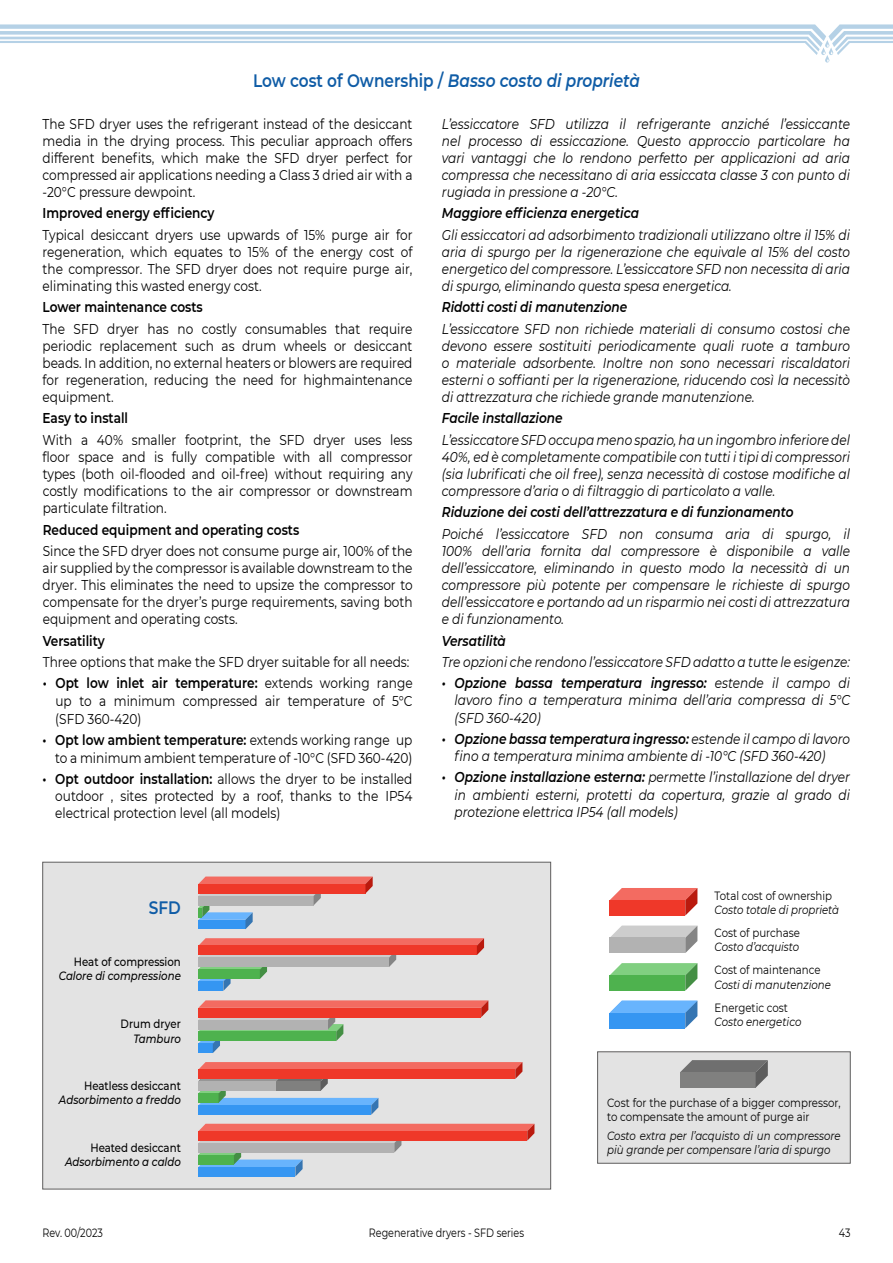
<style>
.page{position:relative;width:893px;height:1263px;background:#fff}
.page>*{position:absolute;margin:0;border:0;box-sizing:border-box;transform-origin:0 0}
.t1{font:italic 600 18px "Montserrat";color:#0f5ca6;scale:.85 1}
.t2{font:600 18px "Montserrat";color:#0f5ca6;scale:.85 1}
.t3{font:italic 14.25px/17.1px "Montserrat";color:#000;text-align:justify;scale:.85 1}
.t4{font:14.25px/17.1px "Montserrat";color:#000;text-align:justify;scale:.85 1}
.t5{font:italic 600 14.25px "Montserrat";color:#000;scale:.85 1}
.t6{font:600 14.25px "Montserrat";color:#000;scale:.85 1}
.t7{font:italic 12px/14.4px "Montserrat";color:#000;scale:.85 1}
.t8{font:12px/14.4px "Montserrat";color:#000;scale:.85 1}
.t9{font:italic 500 12px "Montserrat";color:#000;scale:.85 1}
.t10{font:500 12px "Montserrat";color:#000;scale:.85 1}
.t11{font:12px "Montserrat";color:#000;scale:.8 1}
.s1{font-style:normal}
.s2{font-weight:600}
</style>
<div class="page">
<svg style="left:0;top:24px;width:893px;height:39px"></svg>
<div style="left:43px;top:862px;width:508px;height:327px;background:#e3e3e3;border:1px solid #5f5e5e"></div>
<svg style="left:198px;top:1124px;width:336px;height:52px"></svg>
<svg style="left:198px;top:1062px;width:324px;height:53px"></svg>
<svg style="left:198px;top:1000px;width:290px;height:53px"></svg>
<svg style="left:198px;top:938px;width:286px;height:53px"></svg>
<svg style="left:198px;top:876px;width:175px;height:53px"></svg>
<svg style="left:610px;top:888px;width:87px;height:28px"></svg>
<svg style="left:610px;top:925px;width:87px;height:28px"></svg>
<svg style="left:610px;top:963px;width:87px;height:28px"></svg>
<svg style="left:610px;top:1001px;width:87px;height:27px"></svg>
<div style="left:597px;top:1051px;width:253px;height:112px;background:#e3e3e3;border:1px solid #5f5e5e"></div>
<svg style="left:680px;top:1060px;width:88px;height:28px"></svg>
<p class="t1" style="left:253px;top:67px;width:457px"><span class="s1">Low cost of Ownership /</span> Basso costo di proprietà</p>
<p class="t4" style="left:43px;top:114px;width:437px">The SFD dryer uses the refrigerant instead of the desiccant media in the drying process. This peculiar approach offers different benefits, which make the SFD dryer perfect for compressed air applications needing a Class 3 dried air with a -20°C pressure dewpoint.</p>
<p class="t6" style="left:43px;top:203px;width:204px">Improved energy efficiency</p>
<p class="t4" style="left:43px;top:226px;width:437px">Typical desiccant dryers use upwards of 15% purge air for regeneration, which equates to 15% of the energy cost of the compressor. The SFD dryer does not require purge air, eliminating this wasted energy cost.</p>
<p class="t6" style="left:43px;top:297px;width:190px">Lower maintenance costs</p>
<p class="t4" style="left:43px;top:320px;width:437px">The SFD dryer has no costly consumables that require periodic replacement such as drum wheels or desiccant beads. In addition, no external heaters or blowers are required for regeneration, reducing the need for highmaintenance equipment.</p>
<p class="t6" style="left:43px;top:408px;width:102px">Easy to install</p>
<p class="t4" style="left:43px;top:431px;width:437px">With a 40% smaller footprint, the SFD dryer uses less floor space and is fully compatible with all compressor types (both oil-flooded and oil-free) without requiring any costly modifications to the air compressor or downstream particulate filtration.</p>
<p class="t6" style="left:43px;top:519px;width:303px">Reduced equipment and operating costs</p>
<p class="t4" style="left:43px;top:542px;width:437px">Since the SFD dryer does not consume purge air, 100% of the air supplied by the compressor is available downstream to the dryer. This eliminates the need to upsize the compressor to compensate for the dryer’s purge requirements, saving both equipment and operating costs.</p>
<p class="t6" style="left:43px;top:630px;width:74px">Versatility</p>
<p class="t4" style="left:43px;top:653px;width:433px">Three options that make the SFD dryer suitable for all needs:</p>
<p class="t4" style="left:55px;top:674px;width:422px;line-height:17.5px;text-indent:-13px"><span class="s2">• Opt low inlet air temperature:</span> extends working range up to a minimum compressed air temperature of 5°C (SFD 360-420)</p>
<p class="t4" style="left:43px;top:730px;width:437px;line-height:18px;text-align:right"><span class="s2">• Opt low ambient temperature:</span> extends working range up to a minimum ambient temperature of -10°C (SFD 360-420)</p>
<p class="t4" style="left:55px;top:770px;width:422px;text-indent:-13px"><span class="s2">• Opt outdoor installation:</span> allows the dryer to be installed outdoor , sites protected by a roof, thanks to the IP54 electrical protection level (all models)</p>
<p class="t3" style="left:442px;top:114px;width:482px">L’essiccatore SFD utilizza il refrigerante anziché l’essiccante nel processo di essiccazione. Questo approccio particolare ha vari vantaggi che lo rendono perfetto per applicazioni ad aria compressa che necessitano di aria essiccata classe 3 con punto di rugiada in pressione a -20°C.</p>
<p class="t5" style="left:442px;top:203px;width:233px">Maggiore efficienza energetica</p>
<p class="t3" style="left:442px;top:226px;width:482px">Gli essiccatori ad adsorbimento tradizionali utilizzano oltre il 15% di aria di spurgo per la rigenerazione che equivale al 15% del costo energetico del compressore. L’essiccatore SFD non necessita di aria di spurgo, eliminando questa spesa energetica.</p>
<p class="t5" style="left:442px;top:297px;width:220px">Ridotti costi di manutenzione</p>
<p class="t3" style="left:442px;top:320px;width:482px">L’essiccatore SFD non richiede materiali di consumo costosi che devono essere sostituiti periodicamente quali ruote a tamburo o materiale adsorbente. Inoltre non sono necessari riscaldatori esterni o soffianti per la rigenerazione, riducendo così la necessitò di attrezzatura che richiede grande manutenzione.</p>
<p class="t5" style="left:442px;top:408px;width:144px">Facile installazione</p>
<p class="t3" style="left:442px;top:431px;width:482px">L’essiccatore SFD occupa meno spazio, ha un ingombro inferiore del 40%, ed è completamente compatibile con tutti i tipi di compressori (sia lubrificati che oil free), senza necessità di costose modifiche al compressore d’aria o di filtraggio di particolato a valle.</p>
<p class="t5" style="left:442px;top:502px;width:415px">Riduzione dei costi dell’attrezzatura e di funzionamento</p>
<p class="t3" style="left:442px;top:525px;width:482px">Poiché l’essiccatore SFD non consuma aria di spurgo, il 100% dell’aria fornita dal compressore è disponibile a valle dell’essiccatore, eliminando in questo modo la necessità di un compressore più potente per compensare le richieste di spurgo dell’essiccatore e portando ad un risparmio nei costi di attrezzatura e di funzionamento.</p>
<p class="t5" style="left:442px;top:630px;width:77px">Versatilità</p>
<p class="t3" style="left:442px;top:653px;width:482px">Tre opzioni che rendono l’essiccatore SFD adatto a tutte le esigenze:</p>
<p class="t3" style="left:455px;top:674px;width:467px;text-indent:-13px"><span class="s2">• Opzione bassa temperatura ingresso:</span> estende il campo di lavoro fino a temperatura minima dell’aria compressa di 5°C (SFD 360-420)</p>
<p class="t3" style="left:455px;top:730px;width:467px;text-indent:-13px"><span class="s2">• Opzione bassa temperatura ingresso:</span> estende il campo di lavoro fino a temperatura minima ambiente di -10°C (SFD 360-420)</p>
<p class="t3" style="left:455px;top:768px;width:467px;text-indent:-13px"><span class="s2">• Opzione installazione esterna:</span> permette l’installazione del dryer in ambienti esterni, protetti da copertura, grazie al grado di protezione elettrica IP54 (all models)</p>
<p class="t2" style="left:149px;top:895px;width:39px">SFD</p>
<p class="t10" style="left:74px;top:953px;width:127px">Heat of compression</p>
<p class="t9" style="left:59px;top:967px;width:145px">Calore di compressione</p>
<p class="t10" style="left:121px;top:1015px;width:72px">Drum dryer</p>
<p class="t9" style="left:133px;top:1030px;width:57px">Tamburo</p>
<p class="t10" style="left:84px;top:1077px;width:115px">Heatless desiccant</p>
<p class="t9" style="left:59px;top:1092px;width:145px">Adsorbimento a freddo</p>
<p class="t10" style="left:90px;top:1139px;width:108px">Heated desiccant</p>
<p class="t9" style="left:65px;top:1154px;width:138px">Adsorbimento a caldo</p>
<p class="t8" style="left:715px;top:888px;width:140px">Total cost of ownership</p>
<p class="t7" style="left:715px;top:902px;width:148px">Costo totale di proprietà</p>
<p class="t8" style="left:715px;top:925px;width:102px">Cost of purchase</p>
<p class="t7" style="left:715px;top:939px;width:101px">Costo d’acquisto</p>
<p class="t8" style="left:715px;top:962px;width:126px">Cost of maintenance</p>
<p class="t7" style="left:715px;top:977px;width:138px">Costi di manutenzione</p>
<p class="t8" style="left:715px;top:1000px;width:88px">Energetic cost</p>
<p class="t7" style="left:715px;top:1014px;width:104px">Costo energetico</p>
<p class="t8" style="left:607px;top:1095px;width:276px">Cost for the purchase of a bigger compressor, to compensate the amount of purge air</p>
<p class="t7" style="left:607px;top:1128px;width:276px">Costo extra per l’acquisto di un compressore più grande per compensare l’aria di spurgo</p>
<p class="t11" style="left:43px;top:1225px;width:77px">Rev. 00/2023</p>
<p class="t11" style="left:369px;top:1225px;width:195px">Regenerative dryers - SFD series</p>
<p class="t11" style="left:839px;top:1225px;width:16px">43</p>
</div>
